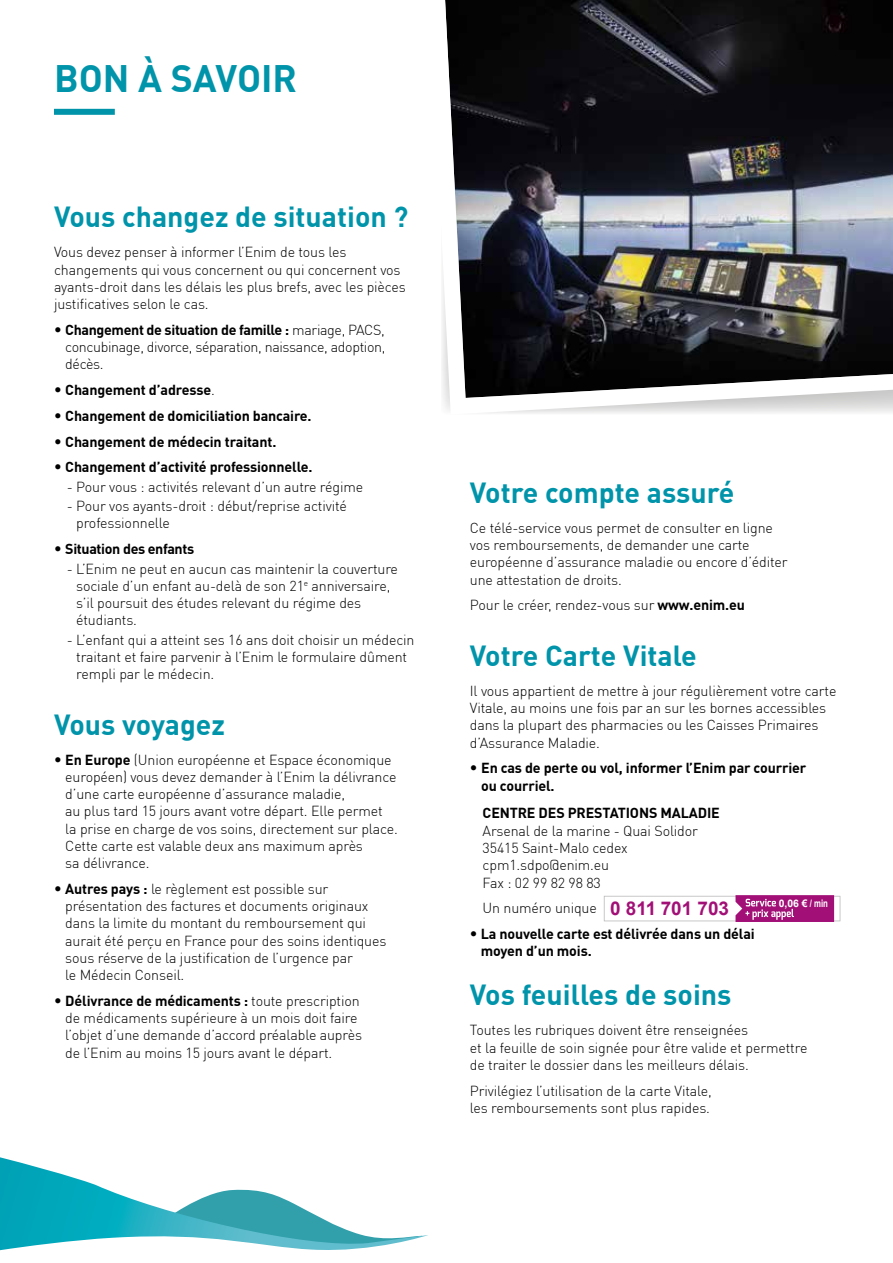
<style>
.page{position:relative;width:893px;height:1263px;background:#fff}
.page>*{position:absolute;margin:0;border:0;box-sizing:border-box;transform-origin:0 0}
.t1{font:700 37.5px "DIN Pro";color:#0094aa}
.t2{font:700 28.5px "DIN Pro";color:#0094aa}
.t3{font:700 18.9px "Arial";color:#a21077}
.t4{font:300 14.25px/17.2px "DIN Pro";letter-spacing:-.01em;color:#000}
.t5{font:700 14.25px/17.2px "DIN Pro";letter-spacing:-.01em;color:#000}
.t6{font:700 10.35px "Arial";color:#fff}
.s1{font-weight:700;font-size:15.6px}
.s2{font-weight:700}
.s3{font-size:15.6px}
.s4{font-weight:300}
</style>
<div class="page">
<svg style="left:0;top:1157px;width:428px;height:94px"></svg>
<div style="left:54px;top:109px;width:61px;height:6px;background:#0094aa"></div>
<img style="left:442px;top:0;width:451px;height:414px">
<svg style="left:604px;top:895px;width:236px;height:27px"></svg>
<h1 class="t1" style="left:54px;top:54px;width:245px">BON À SAVOIR</h1>
<h2 class="t2" style="left:54px;top:198px;width:356px">Vous changez de situation ?</h2>
<p class="t4" style="left:54px;top:243px;width:353px">Vous devez penser à informer l’Enim de tous les changements qui vous concernent ou qui concernent vos ayants-droit dans les délais les plus brefs, avec les pièces justificatives selon le cas.</p>
<p class="t4" style="left:65px;top:321px;width:322px;text-align:justify;text-indent:-11px"><span class="s1">•</span> <span class="s2">Changement de situation de famille :</span> mariage, PACS, concubinage, divorce, séparation, naissance, adoption, décès.</p>
<p class="t5" style="left:54px;top:381px;width:162px"><span class="s3">•</span> Changement d’adresse<span class="s4">.</span></p>
<p class="t5" style="left:54px;top:407px;width:259px"><span class="s3">•</span> Changement de domiciliation bancaire.</p>
<p class="t5" style="left:54px;top:432px;width:224px"><span class="s3">•</span> Changement de médecin traitant.</p>
<p class="t5" style="left:54px;top:458px;width:260px"><span class="s3">•</span> Changement d’activité professionnelle.</p>
<p class="t4" style="left:67px;top:478px;width:298px">- Pour vous : activités relevant d’un autre régime</p>
<p class="t4" style="left:76px;top:497px;width:272px;text-indent:-9px">- Pour vos ayants-droit : début/reprise activité professionnelle</p>
<p class="t5" style="left:54px;top:540px;width:142px"><span class="s3">•</span> Situation des enfants</p>
<p class="t4" style="left:76px;top:560px;width:323px;text-indent:-9px">- L’Enim ne peut en aucun cas maintenir la couverture sociale d’un enfant au-delà de son 21<sup>e</sup> anniversaire, s’il poursuit des études relevant du régime des étudiants.</p>
<p class="t4" style="left:76px;top:631px;width:340px;text-indent:-9px">- L’enfant qui a atteint ses 16 ans doit choisir un médecin traitant et faire parvenir à l’Enim le formulaire dûment rempli par le médecin.</p>
<h2 class="t2" style="left:54px;top:705px;width:173px">Vous voyagez</h2>
<p class="t4" style="left:65px;top:751px;width:334px;text-indent:-11px"><span class="s1">•</span> <span class="s2">En Europe</span> (Union européenne et Espace économique européen) vous devez demander à l’Enim la délivrance d’une carte européenne d’assurance maladie,<br>au plus tard 15 jours avant votre départ. Elle permet<br>la prise en charge de vos soins, directement sur place.<br>Cette carte est valable deux ans maximum après<br>sa délivrance.</p>
<p class="t4" style="left:65px;top:880px;width:323px;text-indent:-11px"><span class="s1">•</span> <span class="s2">Autres pays :</span> le règlement est possible sur présentation des factures et documents originaux dans la limite du montant du remboursement qui aurait été perçu en France pour des soins identiques sous réserve de la justification de l’urgence par<br>le Médecin Conseil.</p>
<p class="t4" style="left:65px;top:992px;width:298px;text-indent:-11px"><span class="s1">•</span> <span class="s2">Délivrance de médicaments :</span> toute prescription de médicaments supérieure à un mois doit faire l’objet d’une demande d’accord préalable auprès de l’Enim au moins 15 jours avant le départ.</p>
<h2 class="t2" style="left:470px;top:474px;width:266px">Votre compte assuré</h2>
<p class="t4" style="left:470px;top:519px;width:319px">Ce télé-service vous permet de consulter en ligne vos remboursements, de demander une carte européenne d’assurance maladie ou encore d’éditer une attestation de droits.</p>
<p class="t4" style="left:470px;top:596px;width:277px">Pour le créer, rendez-vous sur <span class="s2">www.enim.eu</span></p>
<h2 class="t2" style="left:470px;top:637px;width:228px">Votre Carte Vitale</h2>
<p class="t4" style="left:470px;top:682px;width:368px">Il vous appartient de mettre à jour régulièrement votre carte Vitale, au moins une fois par an sur les bornes accessibles dans la plupart des pharmacies ou les Caisses Primaires d’Assurance Maladie.</p>
<p class="t5" style="left:481px;top:759px;width:327px;text-indent:-11px"><span class="s3">•</span> En cas de perte ou vol, informer l’Enim par courrier ou courriel.</p>
<p class="t5" style="left:483px;top:804px;width:239px">CENTRE DES PRESTATIONS MALADIE</p>
<p class="t4" style="left:483px;top:822px;width:217px">Arsenal de la marine - Quai Solidor<br>35415 Saint-Malo cedex cpm1.sdpo@enim.eu<br>Fax : 02 99 82 98 83</p>
<p class="t4" style="left:483px;top:899px;width:116px">Un numéro unique</p>
<p class="t5" style="left:481px;top:925px;width:276px;text-indent:-11px"><span class="s3">•</span> La nouvelle carte est délivrée dans un délai moyen d’un mois.</p>
<h2 class="t2" style="left:470px;top:976px;width:263px">Vos feuilles de soins</h2>
<p class="t4" style="left:470px;top:1021px;width:339px">Toutes les rubriques doivent être renseignées<br>et la feuille de soin signée pour être valide et permettre de traiter le dossier dans les meilleurs délais.</p>
<p class="t4" style="left:470px;top:1082px;width:243px">Privilégiez l’utilisation de la carte Vitale, les remboursements sont plus rapides.</p>
<h3 class="t3" style="left:610px;top:896px;width:121px">0 811 701 703</h3>
<p class="t6" style="left:779px;top:896px;width:51px">0,06 € / min</p>
</div>
